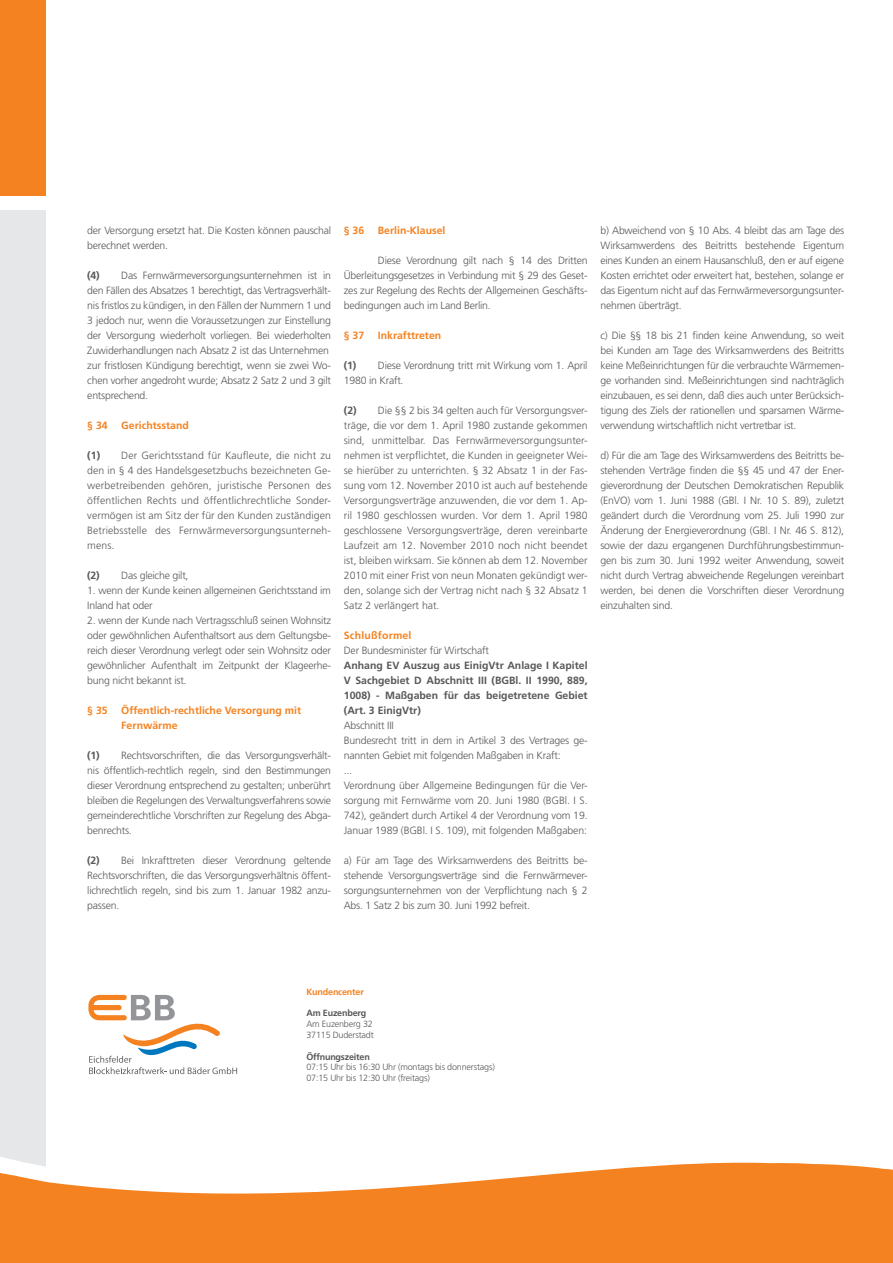
<style>
.page{position:relative;width:893px;height:1263px;background:#fff}
.page>*{position:absolute;margin:0;border:0;box-sizing:border-box;transform-origin:0 0}
.t1{font:300 10.5px/15px "Frutiger";letter-spacing:-.02em;color:#57585a;text-align:justify}
.t2{font:700 10.5px/15px "Frutiger";color:#57585a;text-align:justify}
.t3{font:700 10.5px/15px "Frutiger";color:#f58220}
.t4{font:700 10.5px "Frutiger";letter-spacing:.02em;color:#f58220}
.t5{font:300 9px/10.8px "Frutiger";letter-spacing:-.02em;color:#57585a}
.t6{font:700 9px "Frutiger";letter-spacing:-.02em;color:#57585a}
.t7{font:700 9px "Frutiger";letter-spacing:-.02em;color:#f58220}
.s1{font-weight:700}
</style>
<div class="page">
<div style="left:0;top:210px;width:45px;height:1053px;background:#e6e7e9"></div>
<svg style="left:32px;top:1107px;width:722px;height:156px"></svg>
<div style="left:0;top:0;width:45px;height:195px;background:#f58220"></div>
<svg style="left:88px;top:995px;width:149px;height:79px"></svg>
<svg style="left:0;top:1157px;width:32px;height:106px;background:#f59747"></svg>
<div style="left:754px;top:1162px;width:139px;height:101px;background:#f58220"></div>
<p class="t1" style="left:87px;top:223px;width:245px">der Versorgung ersetzt hat. Die Kosten können pauschal berechnet werden.</p>
<p class="t1" style="left:87px;top:268px;width:245px;text-align:left"><span class="s1">(4)</span> Das Fernwärmeversorgungsunternehmen ist in den Fällen des Absatzes 1 berechtigt, das Vertragsverhält&shy;nis fristlos zu kündigen, in den Fällen der Nummern 1 und 3 jedoch nur, wenn die Voraussetzungen zur Einstellung der Versorgung wiederholt vorliegen. Bei wiederholten Zuwiderhandlungen nach Absatz 2 ist das Unternehmen zur fristlosen Kündigung berechtigt, wenn sie zwei Wo&shy;chen vorher angedroht wurde; Absatz 2 Satz 2 und 3 gilt entsprechend.</p>
<p class="t3" style="left:87px;top:418px;width:22px">§ 34</p>
<p class="t3" style="left:121px;top:418px;width:69px">Gerichtsstand</p>
<p class="t1" style="left:87px;top:448px;width:245px"><span class="s1">(1)</span> Der Gerichtsstand für Kaufleute, die nicht zu den in § 4 des Handelsgesetzbuchs bezeichneten Ge&shy;werbetreibenden gehören, juristische Personen des öffentlichen Rechts und öffentlichrechtliche Sonder&shy;vermögen ist am Sitz der für den Kunden zuständigen Betriebsstelle des Fernwärmeversorgungsunterneh&shy;mens.</p>
<p class="t1" style="left:87px;top:568px;width:103px"><span class="s1">(2)</span> Das gleiche gilt,</p>
<p class="t1" style="left:87px;top:583px;width:245px">1. wenn der Kunde keinen allgemeinen Gerichtsstand im<br>Inland hat oder</p>
<p class="t1" style="left:87px;top:613px;width:245px">2. wenn der Kunde nach Vertragsschluß seinen Wohnsitz oder gewöhnlichen Aufenthaltsort aus dem Geltungsbe&shy;reich dieser Verordnung verlegt oder sein Wohnsitz oder gewöhnlicher Aufenthalt im Zeitpunkt der Klageerhe&shy;bung nicht bekannt ist.</p>
<p class="t3" style="left:87px;top:703px;width:22px">§ 35</p>
<p class="t3" style="left:121px;top:703px;width:181px">Öffentlich-rechtliche Versorgung mit<br>Fernwärme</p>
<p class="t1" style="left:87px;top:748px;width:245px"><span class="s1">(1)</span> Rechtsvorschriften, die das Versorgungsverhält&shy;nis öffentlich-rechtlich regeln, sind den Bestimmungen dieser Verordnung entsprechend zu gestalten; unberührt bleiben die Regelungen des Verwaltungsverfahrens sowie gemeinderechtliche Vorschriften zur Regelung des Abga&shy;benrechts.</p>
<p class="t1" style="left:87px;top:853px;width:245px"><span class="s1">(2)</span> Bei Inkrafttreten dieser Verordnung geltende Rechtsvorschriften, die das Versorgungsverhältnis öffent&shy;lichrechtlich regeln, sind bis zum 1. Januar 1982 anzu&shy;passen.</p>
<p class="t3" style="left:344px;top:223px;width:22px">§ 36</p>
<p class="t3" style="left:378px;top:223px;width:69px">Berlin-Klausel</p>
<p class="t1" style="left:344px;top:253px;width:245px;text-indent:34px">Diese Verordnung gilt nach § 14 des Dritten Überleitungsgesetzes in Verbindung mit § 29 des Geset&shy;zes zur Regelung des Rechts der Allgemeinen Geschäfts&shy;bedingungen auch im Land Berlin.</p>
<p class="t3" style="left:344px;top:328px;width:22px">§ 37</p>
<p class="t3" style="left:378px;top:328px;width:65px">Inkrafttreten</p>
<p class="t1" style="left:344px;top:358px;width:245px"><span class="s1">(1)</span> Diese Verordnung tritt mit Wirkung vom 1. April<br>1980 in Kraft.</p>
<p class="t1" style="left:344px;top:403px;width:245px"><span class="s1">(2)</span> Die §§ 2 bis 34 gelten auch für Versorgungsver&shy;träge, die vor dem 1. April 1980 zustande gekommen sind, unmittelbar. Das Fernwärmeversorgungsunter&shy;nehmen ist verpflichtet, die Kunden in geeigneter Wei&shy;se hierüber zu unterrichten. § 32 Absatz 1 in der Fas&shy;sung vom 12. November 2010 ist auch auf bestehende Versorgungsverträge anzuwenden, die vor dem 1. Ap&shy;ril 1980 geschlossen wurden. Vor dem 1. April 1980 geschlossene Versorgungsverträge, deren vereinbarte Laufzeit am 12. November 2010 noch nicht beendet ist, bleiben wirksam. Sie können ab dem 12. November 2010 mit einer Frist von neun Monaten gekündigt wer&shy;den, solange sich der Vertrag nicht nach § 32 Absatz 1<br>Satz 2 verlängert hat.</p>
<p class="t4" style="left:344px;top:629px;width:69px">Schlußformel</p>
<p class="t1" style="left:344px;top:643px;width:147px">Der Bundesminister für Wirtschaft</p>
<p class="t2" style="left:344px;top:658px;width:245px">Anhang EV Auszug aus EinigVtr Anlage I Kapitel V Sachgebiet D Abschnitt III (BGBl. II 1990, 889, 1008) - Maßgaben für das beigetretene Gebiet (Art. 3 EinigVtr)</p>
<p class="t1" style="left:344px;top:718px;width:245px;text-align:left">Abschnitt III<br>Bundesrecht tritt in dem in Artikel 3 des Vertrages ge&shy;nannten Gebiet mit folgenden Maßgaben in Kraft:<br>...<br>Verordnung über Allgemeine Bedingungen für die Ver&shy;sorgung mit Fernwärme vom 20. Juni 1980 (BGBl. I S.<br>742), geändert durch Artikel 4 der Verordnung vom 19.<br>Januar 1989 (BGBl. I S. 109), mit folgenden Maßgaben:</p>
<p class="t1" style="left:344px;top:853px;width:245px">a) Für am Tage des Wirksamwerdens des Beitritts be&shy;stehende Versorgungsverträge sind die Fernwärmever&shy;sorgungsunternehmen von der Verpflichtung nach § 2<br>Abs. 1 Satz 2 bis zum 30. Juni 1992 befreit.</p>
<p class="t1" style="left:600px;top:223px;width:245px">b) Abweichend von § 10 Abs. 4 bleibt das am Tage des Wirksamwerdens des Beitritts bestehende Eigentum eines Kunden an einem Hausanschluß, den er auf eigene Kosten errichtet oder erweitert hat, bestehen, solange er das Eigentum nicht auf das Fernwärmeversorgungsunter&shy;nehmen überträgt.</p>
<p class="t1" style="left:600px;top:328px;width:245px">c) Die §§ 18 bis 21 finden keine Anwendung, so weit bei Kunden am Tage des Wirksamwerdens des Beitritts keine Meßeinrichtungen für die verbrauchte Wärmemen&shy;ge vorhanden sind. Meßeinrichtungen sind nachträglich einzubauen, es sei denn, daß dies auch unter Berücksich&shy;tigung des Ziels der rationellen und sparsamen Wärme&shy;verwendung wirtschaftlich nicht vertretbar ist.</p>
<p class="t1" style="left:600px;top:448px;width:245px">d) Für die am Tage des Wirksamwerdens des Beitritts be&shy;stehenden Verträge finden die §§ 45 und 47 der Ener&shy;gieverordnung der Deutschen Demokratischen Republik (EnVO) vom 1. Juni 1988 (GBl. I Nr. 10 S. 89), zuletzt geändert durch die Verordnung vom 25. Juli 1990 zur Änderung der Energieverordnung (GBl. I Nr. 46 S. 812), sowie der dazu ergangenen Durchführungsbestimmun&shy;gen bis zum 30. Juni 1992 weiter Anwendung, soweit nicht durch Vertrag abweichende Regelungen vereinbart werden, bei denen die Vorschriften dieser Verordnung einzuhalten sind.</p>
<p class="t7" style="left:306px;top:986px;width:59px">Kundencenter</p>
<p class="t6" style="left:306px;top:1008px;width:62px">Am Euzenberg</p>
<p class="t5" style="left:306px;top:1019px;width:69px">Am Euzenberg 32<br>37115 Duderstadt</p>
<p class="t6" style="left:306px;top:1051px;width:65px">Öffnungszeiten</p>
<p class="t5" style="left:306px;top:1062px;width:190px">07:15 Uhr bis 16:30 Uhr (montags bis donnerstags)<br>07:15 Uhr bis 12:30 Uhr (freitags)</p>
</div>
